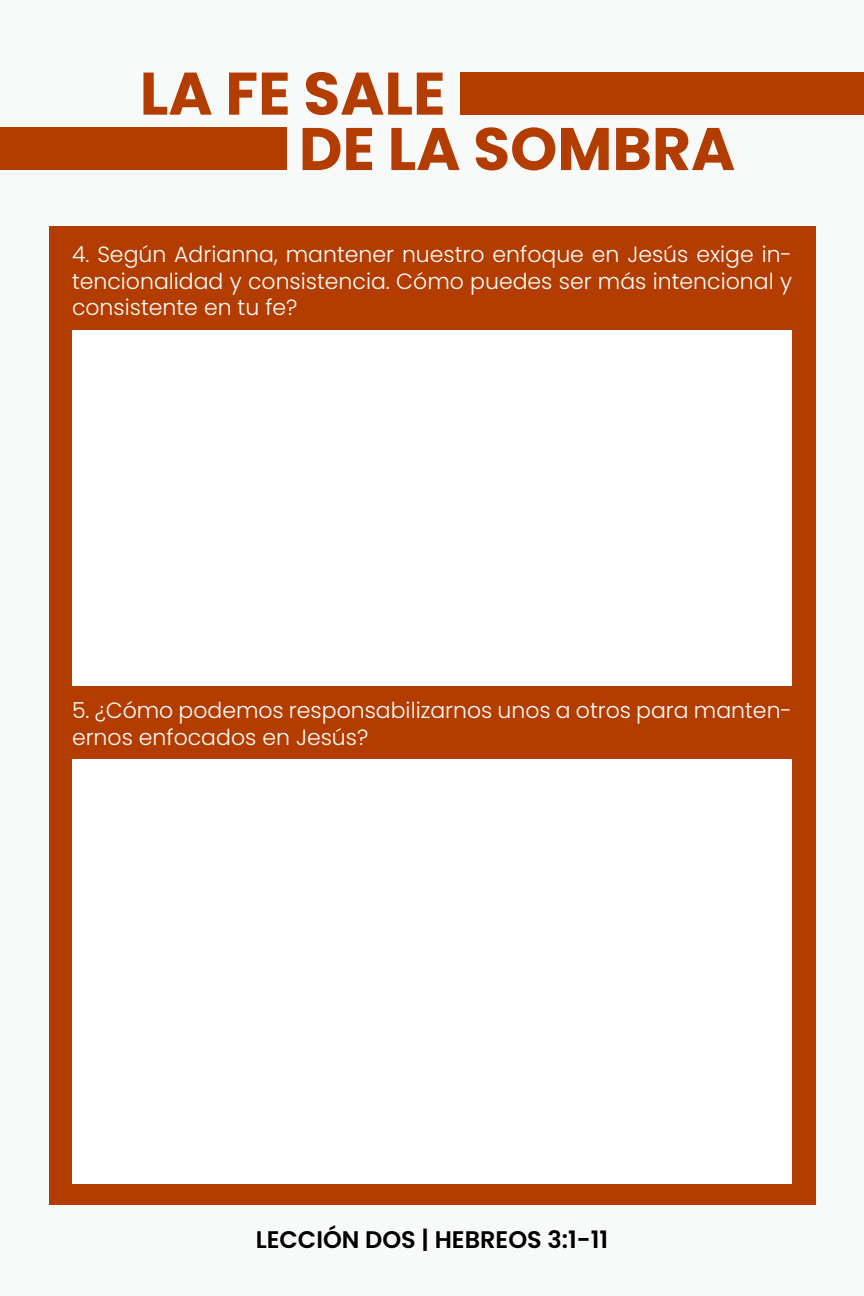
<style>
.page{position:relative;width:864px;height:1296px;background:#f8f9f9}
.page>*{position:absolute;margin:0;border:0;box-sizing:border-box;transform-origin:0 0}
.t1{font:700 60px/55.4px "Poppins";color:#b33d00}
.t2{font:600 24px "Poppins";color:#000}
.t3{font:300 22px/26.4px "Poppins";color:#fff;text-align:justify}
</style>
<div class="page">
<div style="left:49px;top:227px;width:766px;height:978px;background:#b33d00"></div>
<div style="left:72px;top:330px;width:720px;height:355px;background:#fff"></div>
<div style="left:72px;top:759px;width:720px;height:425px;background:#fff"></div>
<div style="left:461px;top:72px;width:403px;height:42px;background:#b33d00"></div>
<div style="left:0;top:127px;width:287px;height:42px;background:#b33d00"></div>
<h1 class="t1" style="left:299px;top:66px;width:438px;text-indent:-159px">LA FE SALE<br>DE LA SOMBRA</h1>
<p class="t3" style="left:72px;top:241px;width:722px">4. Según Adrianna, mantener nuestro enfoque en Jesús exige in&shy;tencionalidad y consistencia. Cómo puedes ser más intencional y consistente en tu fe?</p>
<p class="t3" style="left:72px;top:697px;width:722px">5. ¿Cómo podemos responsabilizarnos unos a otros para manten&shy;ernos enfocados en Jesús?</p>
<p class="t2" style="left:256px;top:1226px;width:354px">LECCIÓN DOS | HEBREOS 3:1-11</p>
</div>
